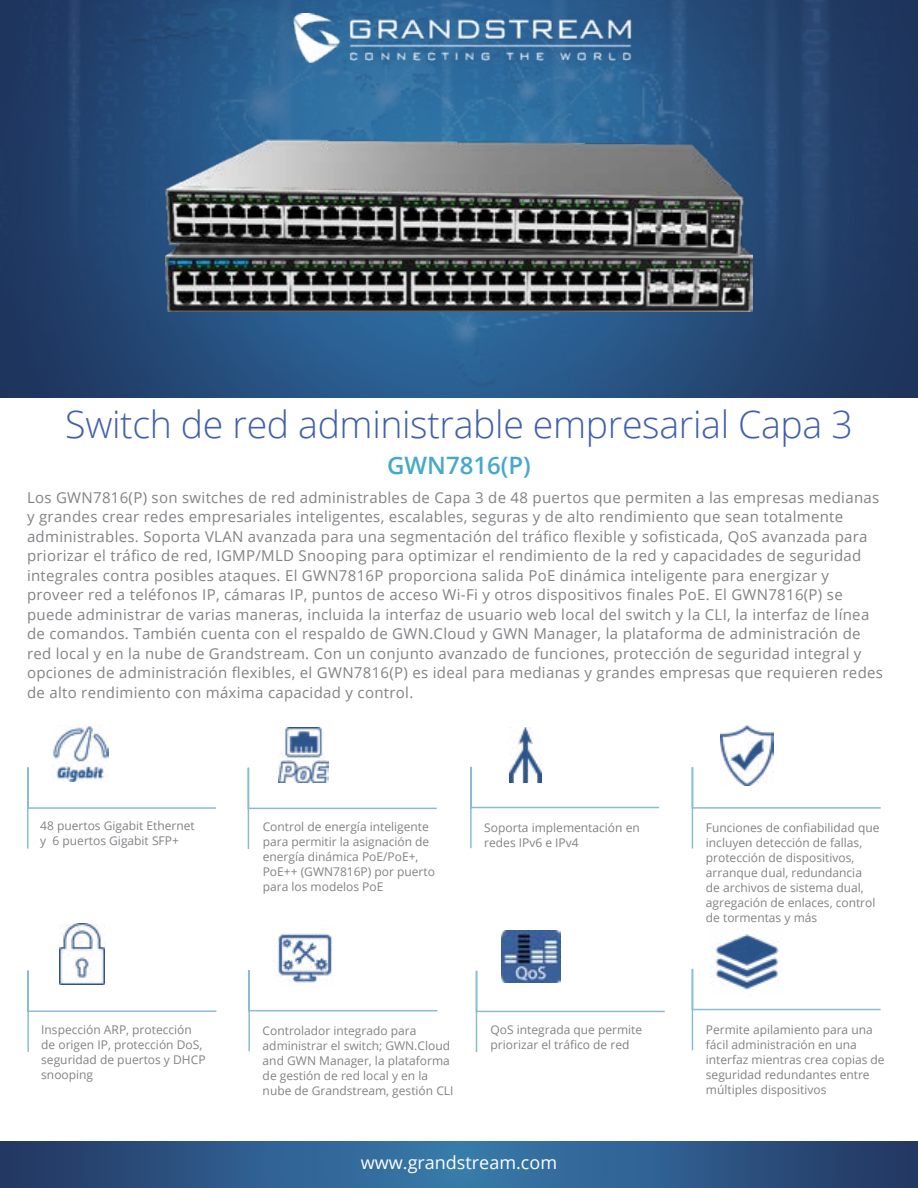
<style>
.page{position:relative;width:918px;height:1188px;background:#fff}
.page>*{position:absolute;margin:0;border:0;box-sizing:border-box;transform-origin:0 0}
.t1{font:300 37.5px "Open Sans";letter-spacing:-.01em;color:#4160ac}
.t2{font:600 24px "Open Sans";color:#46a8ca}
.t3{font:18px "Open Sans";color:#fff}
.t4{font:15px/19.5px "Open Sans";letter-spacing:.02em;color:#808285}
.t5{font:12px/15px "Open Sans";color:#808285}
</style>
<div class="page">
<img style="left:0;top:0;width:918px;height:397px">
<svg style="left:0;top:1142px;width:918px;height:46px;background:#2d5988"></svg>
<svg style="left:27px;top:766px;width:189px;height:83px"></svg>
<img style="left:53px;top:725px;width:56px;height:56px">
<svg style="left:247px;top:766px;width:190px;height:83px"></svg>
<img style="left:278px;top:727px;width:50px;height:56px">
<svg style="left:475px;top:969px;width:190px;height:83px"></svg>
<img style="left:502px;top:931px;width:59px;height:52px">
<svg style="left:470px;top:766px;width:190px;height:83px"></svg>
<img style="left:510px;top:727px;width:31px;height:55px">
<svg style="left:27px;top:969px;width:190px;height:83px"></svg>
<img style="left:60px;top:924px;width:44px;height:61px">
<svg style="left:248px;top:970px;width:190px;height:82px"></svg>
<img style="left:273px;top:933px;width:64px;height:57px">
<img style="left:165px;top:140px;width:588px;height:172px">
<svg style="left:691px;top:767px;width:190px;height:82px"></svg>
<img style="left:720px;top:725px;width:54px;height:60px">
<svg style="left:691px;top:968px;width:190px;height:83px"></svg>
<img style="left:710px;top:934px;width:74px;height:63px">
<img style="left:285px;top:14px;width:350px;height:50px">
<h1 class="t1" style="left:65px;top:398px;width:789px">Switch de red administrable empresarial Capa 3</h1>
<h2 class="t2" style="left:387px;top:449px;width:145px">GWN7816(P)</h2>
<p class="t4" style="left:27px;top:487px;width:858px">Los GWN7816(P) son switches de red administrables de Capa 3 de 48 puertos que permiten a las empresas medianas y grandes crear redes empresariales inteligentes, escalables, seguras y de alto rendimiento que sean totalmente administrables. Soporta VLAN avanzada para una segmentación del tráfico flexible y sofisticada, QoS avanzada para priorizar el tráfico de red, IGMP/MLD Snooping para optimizar el rendimiento de la red y capacidades de seguridad integrales contra posibles ataques. El GWN7816P proporciona salida PoE dinámica inteligente para energizar y proveer red a teléfonos IP, cámaras IP, puntos de acceso Wi-Fi y otros dispositivos finales PoE. El GWN7816(P) se puede administrar de varias maneras, incluida la interfaz de usuario web local del switch y la CLI, la interfaz de línea de comandos. También cuenta con el respaldo de GWN.Cloud y GWN Manager, la plataforma de administración de red local y en la nube de Grandstream. Con un conjunto avanzado de funciones, protección de seguridad integral y opciones de administración flexibles, el GWN7816(P) es ideal para medianas y grandes empresas que requieren redes de alto rendimiento con máxima capacidad y control.</p>
<p class="t5" style="left:40px;top:818px;width:156px">48 puertos Gigabit Ethernet y 6 puertos Gigabit SFP+</p>
<p class="t5" style="left:263px;top:818px;width:174px">Control de energía inteligente para permitir la asignación de energía dinámica PoE/PoE+,<br>PoE++ (GWN7816P) por puerto para los modelos PoE</p>
<p class="t5" style="left:484px;top:820px;width:157px">Soporta implementación en redes IPv6 e IPv4</p>
<p class="t5" style="left:706px;top:820px;width:175px">Funciones de confiabilidad que incluyen detección de fallas, protección de dispositivos, arranque dual, redundancia<br>de archivos de sistema dual, agregación de enlaces, control de tormentas y más</p>
<p class="t5" style="left:41px;top:1022px;width:166px">Inspección ARP, protección de origen IP, protección DoS, seguridad de puertos y DHCP snooping</p>
<p class="t5" style="left:263px;top:1023px;width:192px">Controlador integrado para administrar el switch; GWN.Cloud and GWN Manager, la plataforma de gestión de red local y en la nube de Grandstream, gestión CLI</p>
<p class="t5" style="left:491px;top:1022px;width:153px">QoS integrada que permite priorizar el tráfico de red</p>
<p class="t5" style="left:706px;top:1022px;width:180px">Permite apilamiento para una fácil administración en una interfaz mientras crea copias de seguridad redundantes entre múltiples dispositivos</p>
<p class="t3" style="left:361px;top:1151px;width:198px">www.grandstream.com</p>
</div>
